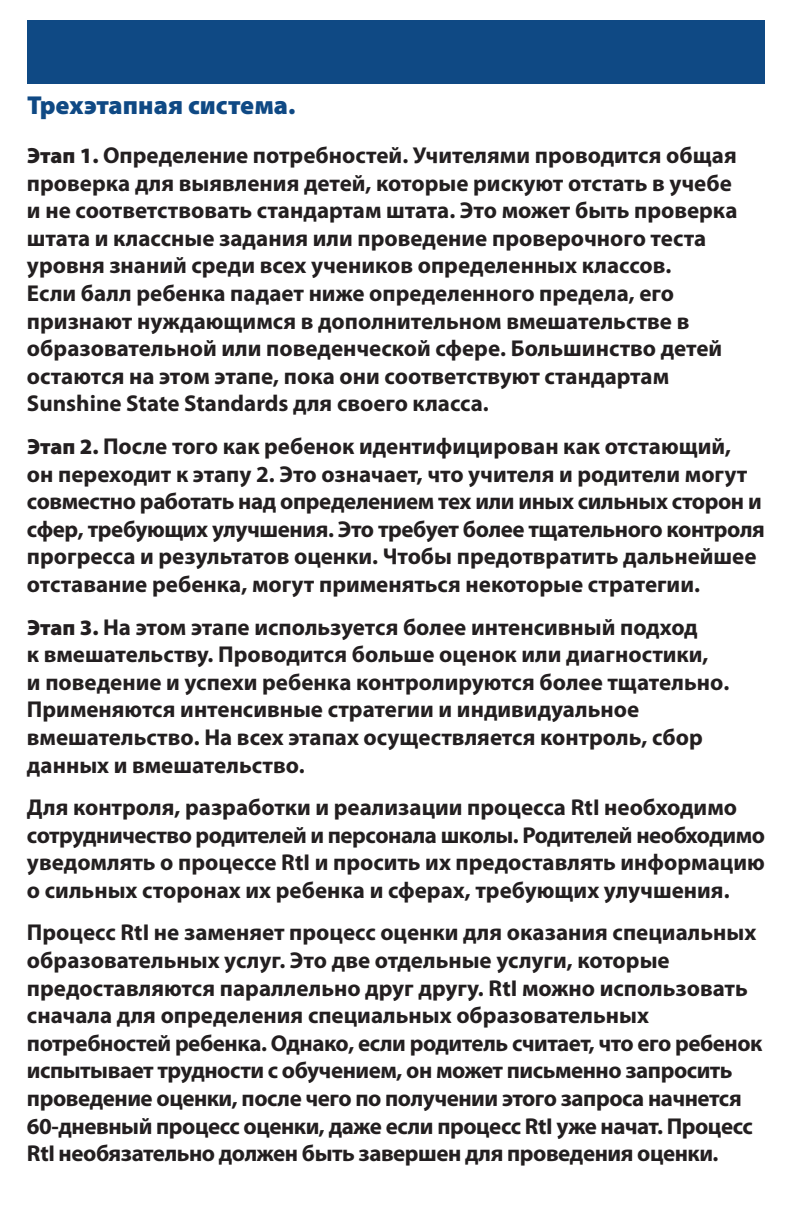
<style>
.page{position:relative;width:792px;height:1224px;background:#fff}
.page>*{position:absolute;margin:0;border:0;box-sizing:border-box;transform-origin:0 0}
.t1{font:900 26px "Myriad Pro";color:#0f4984}
.t2{font:700 23px/27.6px "Myriad Pro";color:#231f20}
.t3{font:700 23px/27.6px "Myriad Pro";letter-spacing:-.02em;color:#231f20}
.s1{font-weight:900;font-size:22px}
</style>
<div class="page">
<div style="left:27px;top:20px;width:738px;height:63px;background:#0f4984"></div>
<p class="t1" style="left:27px;top:88px;width:270px">Трехэтапная система.</p>
<p class="t2" style="left:27px;top:141px;width:712px"><span class="s1">Этап 1.</span> Определение потребностей. Учителями проводится общая проверка для выявления детей, которые рискуют отстать в учебе и не соответствовать стандартам штата. Это может быть проверка штата и классные задания или проведение проверочного теста уровня знаний среди всех учеников определенных классов.<br>Если балл ребенка падает ниже определенного предела, его признают нуждающимся в дополнительном вмешательстве в образовательной или поведенческой сфере. Большинство детей остаются на этом этапе, пока они соответствуют стандартам Sunshine State Standards для своего класса.</p>
<p class="t2" style="left:27px;top:432px;width:739px"><span class="s1">Этап 2.</span> После того как ребенок идентифицирован как отстающий,<br>он переходит к этапу 2. Это означает, что учителя и родители могут совместно работать над определением тех или иных сильных сторон и сфер, требующих улучшения. Это требует более тщательного контроля прогресса и результатов оценки. Чтобы предотвратить дальнейшее отставание ребенка, могут применяться некоторые стратегии.</p>
<p class="t2" style="left:27px;top:612px;width:704px"><span class="s1">Этап 3.</span> На этом этапе используется более интенсивный подход<br>к вмешательству. Проводится больше оценок или диагностики,<br>и поведение и успехи ребенка контролируются более тщательно.<br>Применяются интенсивные стратегии и индивидуальное вмешательство. На всех этапах осуществляется контроль, сбор данных и вмешательство.</p>
<p class="t2" style="left:27px;top:793px;width:740px">Для контроля, разработки и реализации процесса RtI необходимо сотрудничество родителей и персонала школы. Родителей необходимо уведомлять о процессе RtI и просить их предоставлять информацию о сильных сторонах их ребенка и сферах, требующих улучшения.</p>
<p class="t3" style="left:27px;top:918px;width:737px">Процесс RtI не заменяет процесс оценки для оказания специальных образовательных услуг. Это две отдельные услуги, которые предоставляются параллельно друг другу. RtI можно использовать сначала для определения специальных образовательных потребностей ребенка. Однако, если родитель считает, что его ребенок испытывает трудности с обучением, он может письменно запросить проведение оценки, после чего по получении этого запроса начнется 60-дневный процесс оценки, даже если процесс RtI уже начат. Процесс RtI необязательно должен быть завершен для проведения оценки.</p>
</div>
